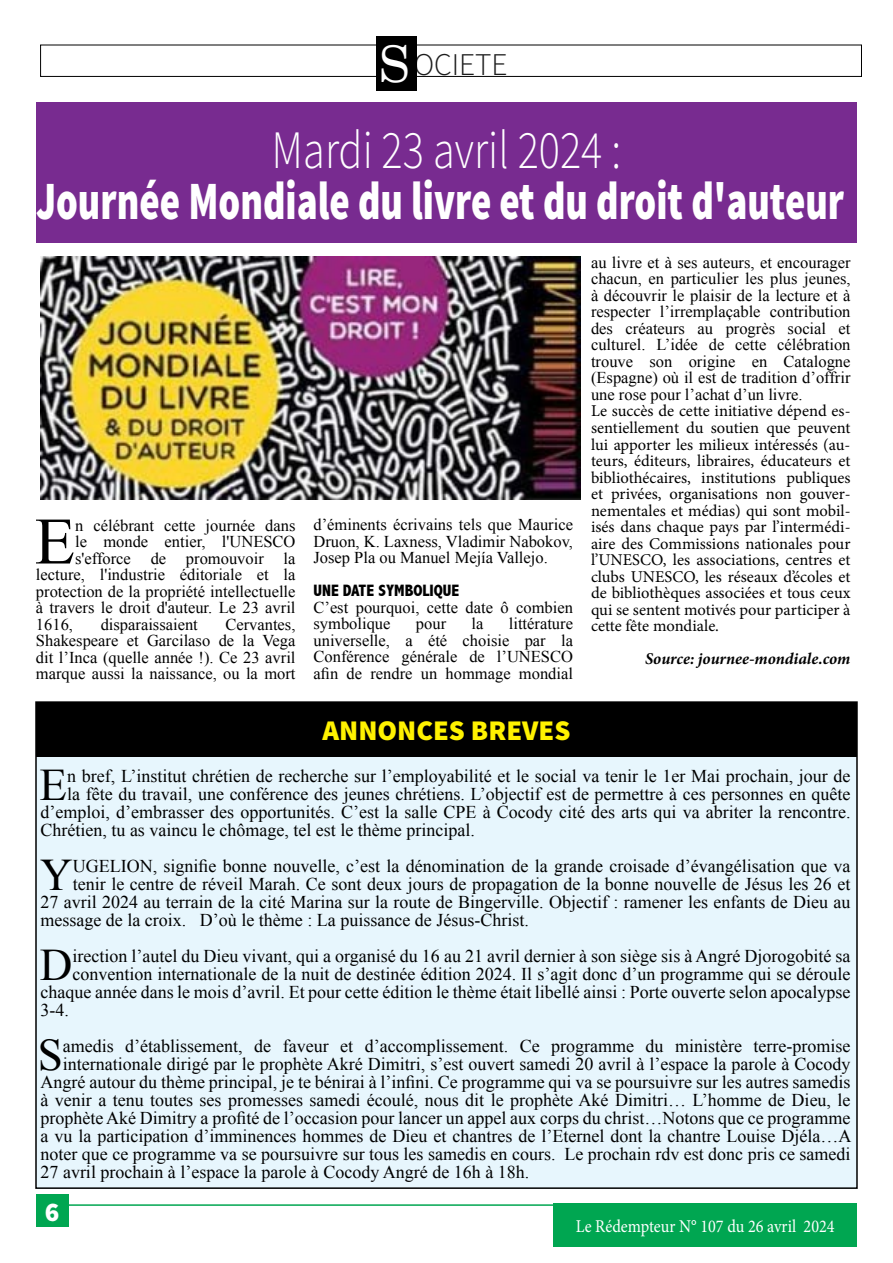
<style>
.page{position:relative;width:893px;height:1263px;background:#fff}
.page>*{position:absolute;margin:0;border:0;box-sizing:border-box;transform-origin:0 0}
.t1{font:66.3px "Times New Roman";color:#000}
.t2{font:900 54px "Source Sans Pro";color:#fff;scale:.72 1}
.t3{font:300 54px "Source Sans Pro";color:#fff;scale:.82 1}
.t4{font:45.15px "Times New Roman";color:#000}
.t5{font:300 31.65px "Source Sans Pro";color:#1c1c1c}
.t6{font:900 28.5px "Source Sans Pro";color:#fff200}
.t7{font:900 27px "Source Sans Pro";color:#fff}
.t8{font:18px "Times New Roman";color:#000}
.t9{font:18px "Minion Pro";color:#fff;scale:.9 1}
.t10{font:16.5px/16.5px "Times New Roman";color:#000;text-align:justify}
.t11{font:16.5px/16.5px "Minion Pro";color:#000;text-align:justify}
.t12{font:italic 700 16.5px "Minion Pro";letter-spacing:-.005em;color:#000}
.t13{font:800 condensed 16.5px "Abadi";color:#000}
.s1{font-family:"Superclarendon";font-size:49.5px;color:#fff}
</style>
<div class="page">
<div style="left:36px;top:1194px;width:32px;height:33px;background:#00a651"></div>
<div style="left:554px;top:1203px;width:303px;height:44px;background:#00a651"></div>
<hr style="left:68px;top:1204px;width:557px;height:2px;background:#00a651">
<div style="left:40px;top:45px;width:821px;height:32px;border:1px solid #000"></div>
<div style="left:376px;top:36px;width:40px;height:54px;background:#000"></div>
<div style="left:36px;top:103px;width:821px;height:140px;background:#782b90"></div>
<img style="left:40px;top:257px;width:540px;height:243px">
<div style="left:36px;top:702px;width:821px;height:486px;background:#e7f6fd"></div>
<div style="left:36px;top:702px;width:821px;height:54px;background:#000"></div>
<h3 class="t5" style="left:380px;top:45px;width:129px"><span class="s1">s</span> oci ete</h3>
<h2 class="t3" style="left:272px;top:117px;width:427px">M ardi 23 avril 2024 :</h2>
<h2 class="t2" style="left:36px;top:166px;width:1124px">Journée Mondiale du livre et du droit d'auteur</h2>
<h1 class="t1" style="left:35px;top:497px;width:39px">E</h1>
<p class="t10" style="left:75px;top:516px;width:222px">n célébrant cette journée dans</p>
<p class="t10" style="left:75px;top:533px;width:222px">le monde entier, l'UNESCO</p>
<p class="t10" style="left:75px;top:549px;width:222px">s'efforce de promouvoir la</p>
<p class="t10" style="left:36px;top:566px;width:261px">lecture, l'industrie éditoriale et la</p>
<p class="t10" style="left:36px;top:582px;width:261px">protection de la propriété intellectuelle</p>
<p class="t10" style="left:36px;top:599px;width:261px">à travers le droit d'auteur. Le 23 avril</p>
<p class="t10" style="left:36px;top:615px;width:39px">1616,</p>
<p class="t10" style="left:101px;top:615px;width:99px">disparaissaient</p>
<p class="t10" style="left:36px;top:615px;width:261px;text-indent:189px">Cervantes, Shakespeare et Garcilaso de la Vega dit l’Inca (quelle année !). Ce 23 avril marque aussi la naissance, ou la mort</p>
<p class="t10" style="left:313px;top:516px;width:261px">d’éminents écrivains tels que Maurice Druon, K. Laxness, Vladimir Nabokov, Josep Pla ou Manuel Mejía Vallejo.</p>
<p class="t13" style="left:313px;top:581px;width:147px">UNE DATE SYMBOLIQUE</p>
<p class="t10" style="left:313px;top:599px;width:261px">C’est pourquoi, cette date ô combien symbolique</p>
<p class="t10" style="left:313px;top:615px;width:261px;text-indent:195px">littérature universelle, a été choisie par la Conférence générale de l’UNESCO afin de rendre un hommage mondial</p>
<p class="t10" style="left:416px;top:615px;width:32px">pour</p>
<p class="t10" style="left:472px;top:615px;width:13px">la</p>
<h3 class="t6" style="left:323px;top:712px;width:249px">Annonces breves</h3>
<p class="t10" style="left:591px;top:254px;width:261px">au livre et à ses auteurs, et encourager chacun, en particulier les plus jeunes, à découvrir le plaisir de la lecture et à respecter l’irremplaçable contribution des créateurs au progrès social et culturel. L’idée de cette célébration trouve son origine en Catalogne (Espagne) où il est de tradition d’offrir une rose pour l’achat d’un livre.</p>
<p class="t11" style="left:591px;top:403px;width:261px">Le succès de cette initiative dépend es&shy;sentiellement du soutien que peuvent lui apporter les milieux intéressés (au&shy;teurs, éditeurs, libraires, éducateurs et bibliothécaires, institutions publiques et privées, organisations non gouver&shy;nementales et médias) qui sont mobil&shy;isés dans chaque pays par l’intermédi&shy;aire des Commissions nationales pour l’UNESCO, les associations, centres et clubs UNESCO, les réseaux d’écoles et de bibliothèques associées et tous ceux qui se sentent motivés pour participer à cette fête mondiale.</p>
<p class="t12" style="left:645px;top:647px;width:207px">Source: journee-mondiale.com</p>
<h3 class="t4" style="left:40px;top:755px;width:27px">E</h3>
<p class="t8" style="left:67px;top:764px;width:785px">n bref, L’institut chrétien de recherche sur l’employabilité et le social va tenir le 1er Mai prochain, jour de</p>
<p class="t8" style="left:67px;top:782px;width:785px">la fête du travail, une conférence des jeunes chrétiens. L’objectif est de permettre à ces personnes en quête</p>
<p class="t8" style="left:40px;top:800px;width:812px">d’emploi, d’embrasser des opportunités. C’est la salle CPE à Cocody cité des arts qui va abriter la rencontre.</p>
<p class="t8" style="left:40px;top:818px;width:436px">Chrétien, tu as vaincu le chômage, tel est le thème principal.</p>
<h3 class="t4" style="left:40px;top:845px;width:34px">Y</h3>
<p class="t8" style="left:73px;top:854px;width:779px">UGELION, signifie bonne nouvelle, c’est la dénomination de la grande croisade d’évangélisation que va</p>
<p class="t8" style="left:73px;top:872px;width:779px">tenir le centre de réveil Marah. Ce sont deux jours de propagation de la bonne nouvelle de Jésus les 26 et</p>
<p class="t8" style="left:40px;top:890px;width:811px">27 avril 2024 au terrain de la cité Marina sur la route de Bingerville. Objectif : ramener les enfants de Dieu au</p>
<p class="t8" style="left:40px;top:908px;width:490px">message de la croix. D’où le thème : La puissance de Jésus-Christ.</p>
<h3 class="t4" style="left:40px;top:935px;width:32px">D</h3>
<p class="t8" style="left:72px;top:944px;width:780px">irection l’autel du Dieu vivant, qui a organisé du 16 au 21 avril dernier à son siège sis à Angré Djorogobité sa</p>
<p class="t8" style="left:72px;top:962px;width:780px">convention internationale de la nuit de destinée édition 2024. Il s’agit donc d’un programme qui se déroule</p>
<p class="t8" style="left:40px;top:980px;width:812px">chaque année dans le mois d’avril. Et pour cette édition le thème était libellé ainsi : Porte ouverte selon apocalypse</p>
<p class="t8" style="left:40px;top:998px;width:30px">3-4.</p>
<h3 class="t4" style="left:38px;top:1025px;width:21px">S</h3>
<p class="t8" style="left:63px;top:1034px;width:789px">amedis d’établissement, de faveur et d’accomplissement. Ce programme du ministère terre-promise</p>
<p class="t8" style="left:63px;top:1052px;width:789px">internationale dirigé par le prophète Akré Dimitri, s’est ouvert samedi 20 avril à l’espace la parole à Cocody</p>
<p class="t8" style="left:41px;top:1070px;width:812px">Angré autour du thème principal, je te bénirai à l’infini. Ce programme qui va se poursuivre sur les autres samedis</p>
<p class="t8" style="left:41px;top:1088px;width:812px">à venir a tenu toutes ses promesses samedi écoulé, nous dit le prophète Aké Dimitri… L’homme de Dieu, le</p>
<p class="t8" style="left:41px;top:1106px;width:812px">prophète Aké Dimitry a profité de l’occasion pour lancer un appel aux corps du christ…Notons que ce programme</p>
<p class="t8" style="left:41px;top:1124px;width:812px">a vu la participation d’imminences hommes de Dieu et chantres de l’Eternel dont la chantre Louise Djéla…A</p>
<p class="t8" style="left:41px;top:1142px;width:812px">noter que ce programme va se poursuivre sur tous les samedis en cours. Le prochain rdv est donc pris ce samedi</p>
<p class="t8" style="left:41px;top:1160px;width:490px">27 avril prochain à l’espace la parole à Cocody Angré de 16h à 18h.</p>
<h3 class="t7" style="left:45px;top:1194px;width:16px">6</h3>
<p class="t9" style="left:576px;top:1214px;width:289px">Le Rédempteur N° 107 du 26 avril 2024</p>
</div>
